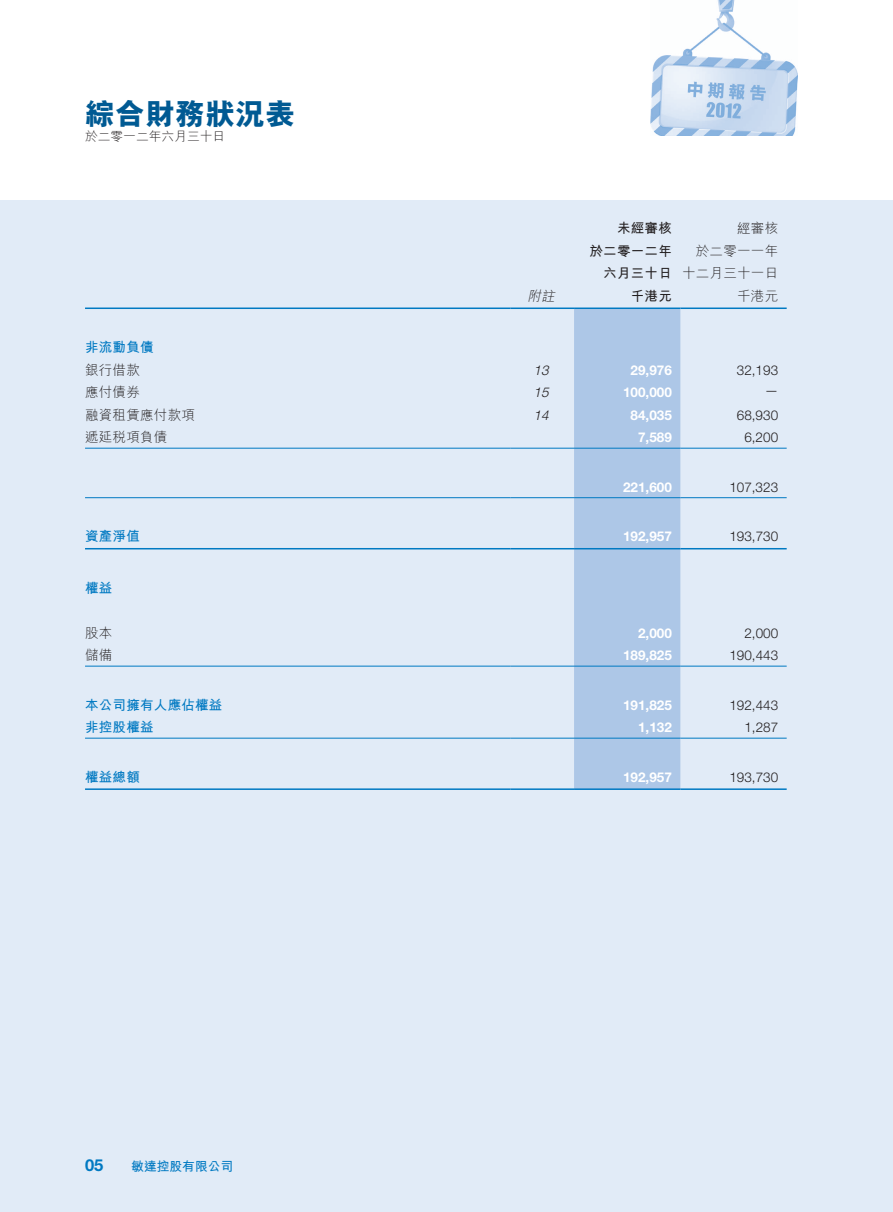
<style>
.page{position:relative;width:893px;height:1212px;background:#fff}
.page>*{position:absolute;margin:0;border:0;box-sizing:border-box;transform-origin:0 0}
.t1{font:800 30px "M Hei HK";color:#005a93}
.t2{font:700 16.5px "Helvetica Neue LT Std";color:#0079c2}
.t3{font:700 13.5px "Helvetica Neue LT Std";color:#fff}
.t4{font:300 13.5px "Helvetica Neue LT Std";color:#231f20}
.t5{font:300 13.5px "M Hei HK";letter-spacing:.02em;color:#231f20}
.t6{font:700 13.5px "M Hei HK";letter-spacing:.02em;color:#0079c2}
.t7{font:700 13.5px "M Hei HK";letter-spacing:.02em;color:#231f20}
.t8{font:italic 300 13.5px "Helvetica Neue LT Std";color:#231f20}
.t9{font:italic 300 13.5px "M Hei HK";color:#231f20}
.t10{font:300 12.75px "M Hei HK";color:#231f20}
.t11{font:700 12.75px "M Hei HK";color:#0079c2}
</style>
<div class="page">
<div style="left:0;top:200px;width:893px;height:1012px;background:#e1ebf7"></div>
<img style="left:651px;top:0;width:147px;height:136px">
<div style="left:574px;top:309px;width:106px;height:479px;background:#adc7e7"></div>
<hr style="left:85px;top:307px;width:425px;height:2px;background:#0079c2">
<hr style="left:510px;top:307px;width:64px;height:2px;background:#0079c2">
<hr style="left:574px;top:307px;width:106px;height:2px;background:#0079c2">
<hr style="left:680px;top:307px;width:107px;height:2px;background:#0079c2">
<hr style="left:85px;top:448px;width:425px;height:1px;background:#0079c2">
<hr style="left:510px;top:448px;width:64px;height:1px;background:#0079c2">
<hr style="left:574px;top:448px;width:106px;height:1px;background:#0079c2">
<hr style="left:680px;top:448px;width:107px;height:1px;background:#0079c2">
<hr style="left:85px;top:497px;width:425px;height:1px;background:#0079c2">
<hr style="left:510px;top:497px;width:64px;height:1px;background:#0079c2">
<hr style="left:574px;top:497px;width:106px;height:1px;background:#0079c2">
<hr style="left:680px;top:497px;width:107px;height:1px;background:#0079c2">
<hr style="left:85px;top:548px;width:425px;height:1px;background:#0079c2">
<hr style="left:510px;top:548px;width:64px;height:1px;background:#0079c2">
<hr style="left:574px;top:548px;width:106px;height:1px;background:#0079c2">
<hr style="left:680px;top:548px;width:107px;height:1px;background:#0079c2">
<hr style="left:85px;top:666px;width:425px;height:1px;background:#0079c2">
<hr style="left:510px;top:666px;width:64px;height:1px;background:#0079c2">
<hr style="left:574px;top:666px;width:106px;height:1px;background:#0079c2">
<hr style="left:680px;top:666px;width:107px;height:1px;background:#0079c2">
<hr style="left:85px;top:738px;width:425px;height:1px;background:#0079c2">
<hr style="left:510px;top:738px;width:64px;height:1px;background:#0079c2">
<hr style="left:574px;top:738px;width:106px;height:1px;background:#0079c2">
<hr style="left:680px;top:738px;width:107px;height:1px;background:#0079c2">
<hr style="left:85px;top:788px;width:425px;height:2px;background:#0079c2">
<hr style="left:510px;top:788px;width:64px;height:2px;background:#0079c2">
<hr style="left:574px;top:788px;width:106px;height:2px;background:#0079c2">
<hr style="left:680px;top:788px;width:107px;height:2px;background:#0079c2">
<h1 class="t1" style="left:85px;top:98px;width:211px">綜合財務狀況表</h1>
<p class="t10" style="left:85px;top:129px;width:142px">於二零一二年六月三十日</p>
<p class="t7" style="left:617px;top:219px;width:56px">未經審核</p>
<p class="t5" style="left:737px;top:222px;width:43px">經審核</p>
<p class="t7" style="left:589px;top:241px;width:84px">於二零一二年</p>
<p class="t5" style="left:696px;top:244px;width:84px">於二零一一年</p>
<p class="t7" style="left:603px;top:264px;width:70px">六月三十日</p>
<p class="t5" style="left:682px;top:267px;width:98px">十二月三十一日</p>
<p class="t9" style="left:527px;top:289px;width:32px">附註</p>
<p class="t7" style="left:631px;top:286px;width:43px">千港元</p>
<p class="t5" style="left:737px;top:289px;width:43px">千港元</p>
<p class="t6" style="left:85px;top:337px;width:70px">非流動負債</p>
<p class="t5" style="left:85px;top:363px;width:56px">銀行借款</p>
<p class="t8" style="left:534px;top:362px;width:20px">13</p>
<p class="t3" style="left:631px;top:362px;width:43px">29,976</p>
<p class="t4" style="left:737px;top:362px;width:43px">32,193</p>
<p class="t5" style="left:85px;top:385px;width:56px">應付債券</p>
<p class="t8" style="left:534px;top:384px;width:20px">15</p>
<p class="t3" style="left:623px;top:384px;width:50px">100,000</p>
<p class="t4" style="left:765px;top:382px;width:15px">—</p>
<p class="t5" style="left:85px;top:408px;width:111px">融資租賃應付款項</p>
<p class="t8" style="left:534px;top:407px;width:20px">14</p>
<p class="t3" style="left:631px;top:407px;width:43px">84,035</p>
<p class="t4" style="left:737px;top:407px;width:43px">68,930</p>
<p class="t5" style="left:85px;top:430px;width:84px">遞延稅項負債</p>
<p class="t3" style="left:638px;top:429px;width:35px">7,589</p>
<p class="t4" style="left:744px;top:429px;width:35px">6,200</p>
<p class="t3" style="left:623px;top:479px;width:50px">221,600</p>
<p class="t4" style="left:729px;top:479px;width:50px">107,323</p>
<p class="t6" style="left:85px;top:527px;width:56px">資產淨值</p>
<p class="t6" style="left:85px;top:578px;width:29px">權益</p>
<p class="t3" style="left:623px;top:528px;width:50px">192,957</p>
<p class="t4" style="left:729px;top:528px;width:50px">193,730</p>
<p class="t5" style="left:85px;top:626px;width:29px">股本</p>
<p class="t3" style="left:638px;top:625px;width:35px">2,000</p>
<p class="t4" style="left:744px;top:625px;width:35px">2,000</p>
<p class="t5" style="left:85px;top:648px;width:29px">儲備</p>
<p class="t3" style="left:623px;top:647px;width:50px">189,825</p>
<p class="t4" style="left:729px;top:647px;width:50px">190,443</p>
<p class="t6" style="left:85px;top:695px;width:139px">本公司擁有人應佔權益</p>
<p class="t3" style="left:623px;top:697px;width:50px">191,825</p>
<p class="t4" style="left:729px;top:697px;width:50px">192,443</p>
<p class="t6" style="left:85px;top:717px;width:70px">非控股權益</p>
<p class="t3" style="left:638px;top:719px;width:35px">1,132</p>
<p class="t4" style="left:744px;top:719px;width:35px">1,287</p>
<p class="t6" style="left:85px;top:767px;width:56px">權益總額</p>
<p class="t3" style="left:623px;top:769px;width:50px">192,957</p>
<p class="t4" style="left:729px;top:769px;width:50px">193,730</p>
<p class="t2" style="left:85px;top:1154px;width:20px">05</p>
<p class="t11" style="left:131px;top:1157px;width:103px">敏達控股有限公司</p>
</div>
